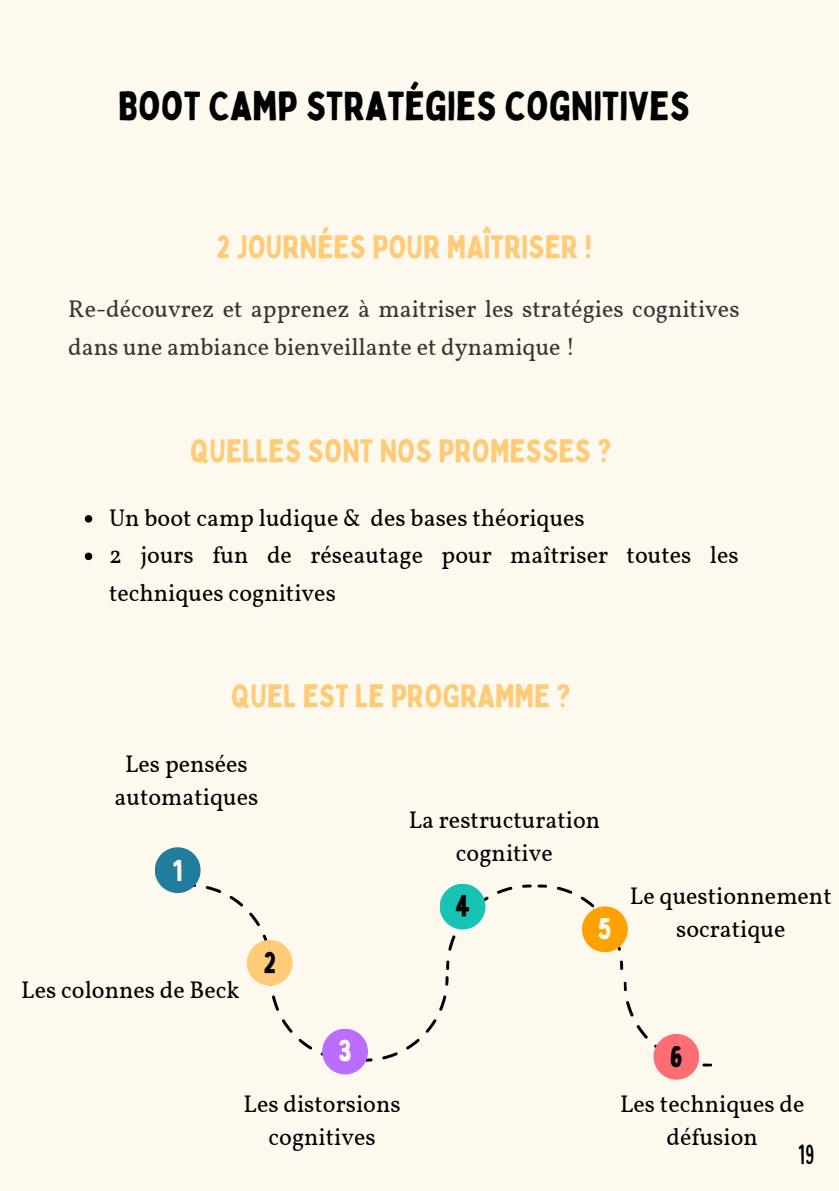
<style>
.page{position:relative;width:839px;height:1191px;background:#fff}
.page>*{position:absolute;margin:0;border:0;box-sizing:border-box;transform-origin:0 0}
.t1{font:40px "Bobby Jones";color:#000}
.t2{font:32px "Bobby Jones";color:#ffcb77}
.t3{font:29.8px "Bobby Jones";color:#000}
.t4{font:29.8px "Bobby Jones";color:#fef9ef}
.t5{font:29.6px "Bobby Jones";color:#000}
.t6{font:29.6px "Bobby Jones";color:#fef9ef}
.t7{font:condensed 28px "Bobby Jones Soft";color:#000}
.t8{font:24px/33px "Vollkorn";color:#000;text-align:center}
.t9{font:24px/37.6px "Vollkorn";color:#3a3335}
</style>
<div class="page">
<div style="left:0;top:0;width:838px;height:1191px;background:#fef9ef"></div>
<svg style="left:85px;top:515px;width:7px;height:8px"></svg>
<svg style="left:85px;top:553px;width:7px;height:7px"></svg>
<svg style="left:206px;top:886px;width:62px;height:63px"></svg>
<svg style="left:537px;top:885px;width:10px;height:3px"></svg>
<svg style="left:557px;top:887px;width:64px;height:64px"></svg>
<svg style="left:620px;top:961px;width:3px;height:9px"></svg>
<svg style="left:446px;top:960px;width:3px;height:10px"></svg>
<svg style="left:448px;top:887px;width:64px;height:64px"></svg>
<svg style="left:522px;top:885px;width:9px;height:3px"></svg>
<svg style="left:272px;top:995px;width:64px;height:62px"></svg>
<svg style="left:445px;top:976px;width:3px;height:10px"></svg>
<svg style="left:382px;top:995px;width:64px;height:64px"></svg>
<svg style="left:366px;top:1058px;width:6px;height:4px"></svg>
<div style="left:155px;top:847px;width:45px;height:46px;background:#227c9d;border-radius:50%"></div>
<div style="left:247px;top:940px;width:45px;height:46px;background:#ffcb77;border-radius:50%"></div>
<div style="left:439px;top:884px;width:46px;height:46px;background:#17c3b2;border-radius:50%"></div>
<div style="left:582px;top:906px;width:45px;height:46px;background:#ffa100;border-radius:50%"></div>
<div style="left:322px;top:1029px;width:46px;height:45px;background:#ba6dfe;border-radius:50%"></div>
<svg style="left:702px;top:1063px;width:10px;height:4px"></svg>
<svg style="left:626px;top:1001px;width:66px;height:47px"></svg>
<svg style="left:623px;top:981px;width:4px;height:10px"></svg>
<div style="left:653px;top:1034px;width:46px;height:46px;background:#fe6d73;border-radius:50%"></div>
<h1 class="t1" style="left:118px;top:81px;width:573px">BOOT CAMP STRATÉGIES COGNITIVES</h1>
<h2 class="t2" style="left:216px;top:227px;width:377px">2 JOURNÉES POUR MAÎTRISER !</h2>
<p class="t9" style="left:68px;top:292px;width:672px">Re-découvrez et apprenez à maitriser les stratégies cognitives dans une ambiance bienveillante et dynamique !</p>
<h2 class="t2" style="left:190px;top:431px;width:423px">QUELLES SONT NOS PROMESSES ?</h2>
<p class="t8" style="left:109px;top:501px;width:631px;line-height:37.6px;text-align:left">Un boot camp ludique &amp; des bases théoriques<br>2 jours fun de réseautage pour maîtriser toutes les techniques cognitives</p>
<h2 class="t2" style="left:231px;top:676px;width:341px">QUEL EST LE PROGRAMME ?</h2>
<p class="t8" style="left:115px;top:749px;width:145px">Les pensées automatiques</p>
<p class="t4" style="left:173px;top:852px;width:12px">1</p>
<p class="t8" style="left:21px;top:976px;width:220px">Les colonnes de Beck</p>
<p class="t3" style="left:263px;top:944px;width:14px">2</p>
<p class="t8" style="left:408px;top:805px;width:193px">La restructuration cognitive</p>
<p class="t5" style="left:455px;top:887px;width:17px">4</p>
<p class="t8" style="left:630px;top:882px;width:203px">Le questionnement socratique</p>
<p class="t6" style="left:597px;top:910px;width:16px">5</p>
<p class="t6" style="left:338px;top:1032px;width:15px">3</p>
<p class="t8" style="left:243px;top:1089px;width:159px">Les distorsions cognitives</p>
<p class="t5" style="left:669px;top:1038px;width:15px">6</p>
<p class="t8" style="left:620px;top:1089px;width:186px">Les techniques de défusion</p>
<p class="t7" style="left:797px;top:1136px;width:18px">19</p>
</div>
